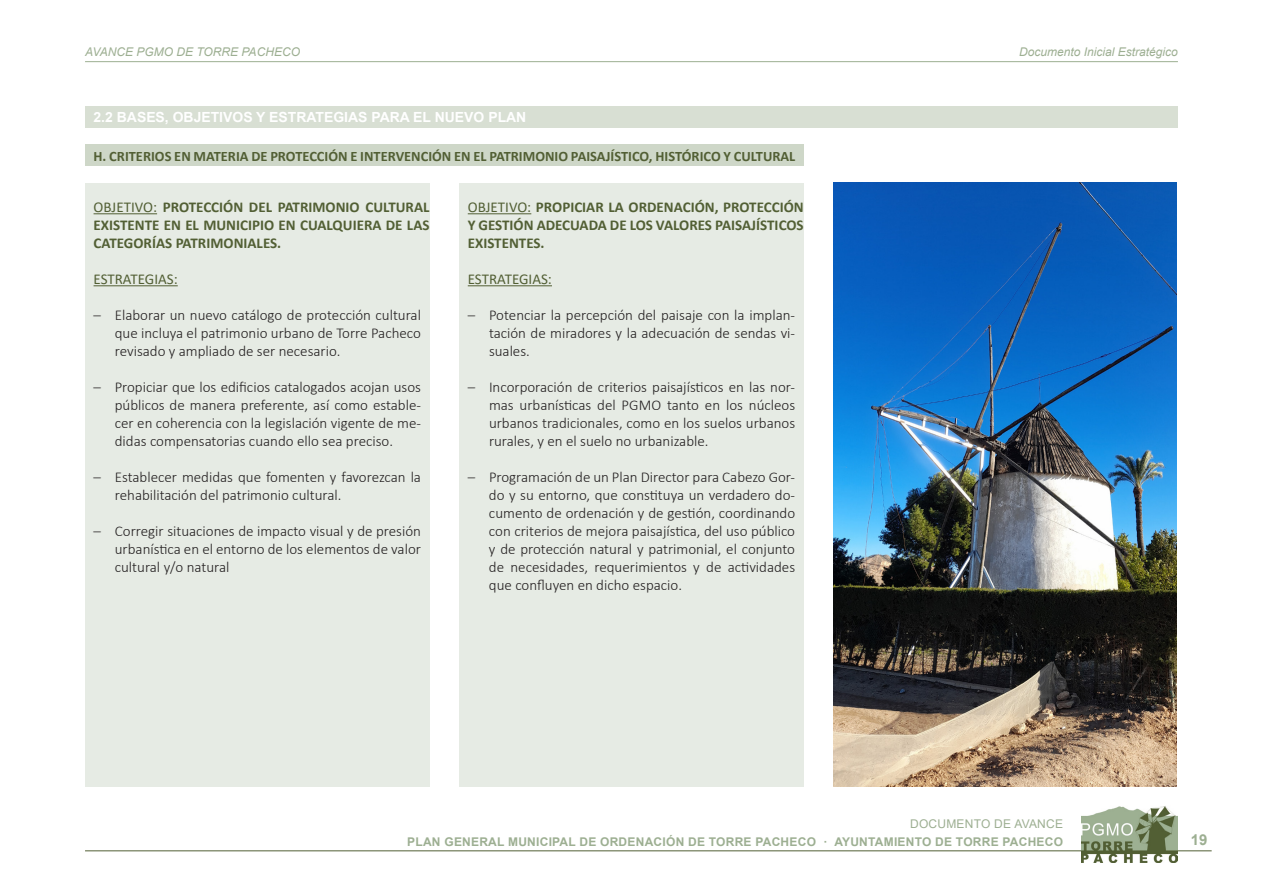
<style>
.page{position:relative;width:1263px;height:893px;background:#fff}
.page>*{position:absolute;margin:0;border:0;box-sizing:border-box;transform-origin:0 0}
.t1{font:300 15px/18px "Calibri";color:#231f20;text-align:justify}
.t2{font:700 15px/18px "Calibri";color:#525f34;text-align:justify}
.t3{font:15px "Calibri";color:#525f34}
.t4{font:700 15px "Arial";color:#9daf92}
.t5{font:700 14.4px "Calibri";color:#525f34}
.t6{font:700 13.95px "Arial";color:#fff}
.t7{font:700 12px "Arial";letter-spacing:.02em;color:#9daf92}
.t8{font:italic 12px "Arial";color:#9daf92}
.t9{font:12px "Arial";letter-spacing:.02em;color:#9daf92}
.s1{font-weight:400}
</style>
<div class="page">
<hr style="left:85px;top:850px;width:1127px;height:1px;background:#525f34">
<img style="left:1081px;top:806px;width:97px;height:57px">
<hr style="left:85px;top:61px;width:1093px;height:1px;background:#9daf92">
<div style="left:85px;top:106px;width:1093px;height:22px;background:#d8dfd3"></div>
<div style="left:85px;top:183px;width:344px;height:604px;background:#e6ebe4"></div>
<hr style="left:94px;top:213px;width:63px;height:1px;background:#525f34">
<hr style="left:94px;top:285px;width:84px;height:1px;background:#525f34">
<div style="left:459px;top:183px;width:345px;height:604px;background:#e6ebe4"></div>
<hr style="left:468px;top:213px;width:63px;height:1px;background:#525f34">
<hr style="left:468px;top:285px;width:84px;height:1px;background:#525f34">
<div style="left:85px;top:145px;width:719px;height:21px;background:#ced7c8"></div>
<img style="left:833px;top:183px;width:343px;height:604px">
<p class="t8" style="left:85px;top:44px;width:216px">AVANCE PGMO DE TORRE PACHECO</p>
<p class="t8" style="left:1019px;top:44px;width:160px">Documento Inicial Estratégico</p>
<p class="t6" style="left:94px;top:107px;width:434px">2.2 BASES, OBJETIVOS Y ESTRATEGIAS PARA EL NUEVO PLAN</p>
<p class="t5" style="left:94px;top:146px;width:703px">H. CRITERIOS EN MATERIA DE PROTECCIÓN E INTERVENCIÓN EN EL PATRIMONIO PAISAJÍSTICO, HISTÓRICO Y CULTURAL</p>
<p class="t2" style="left:94px;top:198px;width:337px"><span class="s1">OBJETIVO:</span> PROTECCIÓN DEL PATRIMONIO CULTURAL EXISTENTE EN EL MUNICIPIO EN CUALQUIERA DE LAS CATEGORÍAS PATRIMONIALES.</p>
<p class="t3" style="left:94px;top:269px;width:86px">ESTRATEGIAS:</p>
<p class="t1" style="left:115px;top:306px;width:308px;text-indent:-21px">– Elaborar un nuevo catálogo de protección cultural que incluya el patrimonio urbano de Torre Pacheco revisado y ampliado de ser necesario.</p>
<p class="t1" style="left:115px;top:378px;width:308px;text-indent:-21px">– Propiciar que los edificios catalogados acojan usos públicos de manera preferente, así como estable&shy;cer en coherencia con la legislación vigente de me&shy;didas compensatorias cuando ello sea preciso.</p>
<p class="t1" style="left:115px;top:468px;width:308px;text-indent:-21px">– Establecer medidas que fomenten y favorezcan la rehabilitación del patrimonio cultural.</p>
<p class="t1" style="left:115px;top:522px;width:308px;text-indent:-21px">– Corregir situaciones de impacto visual y de presión urbanística en el entorno de los elementos de valor cultural y/o natural</p>
<p class="t2" style="left:468px;top:198px;width:337px"><span class="s1">OBJETIVO:</span> PROPICIAR LA ORDENACIÓN, PROTECCIÓN Y GESTIÓN ADECUADA DE LOS VALORES PAISAJÍSTICOS EXISTENTES.</p>
<p class="t3" style="left:468px;top:269px;width:86px">ESTRATEGIAS:</p>
<p class="t1" style="left:489px;top:306px;width:308px;text-indent:-21px">– Potenciar la percepción del paisaje con la implan&shy;tación de miradores y la adecuación de sendas vi&shy;suales.</p>
<p class="t1" style="left:489px;top:378px;width:308px;text-indent:-21px">– Incorporación de criterios paisajísticos en las nor&shy;mas urbanísticas del PGMO tanto en los núcleos urbanos tradicionales, como en los suelos urbanos rurales, y en el suelo no urbanizable.</p>
<p class="t1" style="left:489px;top:468px;width:308px;text-indent:-21px">– Programación de un Plan Director para Cabezo Gor&shy;do y su entorno, que constituya un verdadero do&shy;cumento de ordenación y de gestión, coordinando con criterios de mejora paisajística, del uso público y de protección natural y patrimonial, el conjunto de necesidades, requerimientos y de actividades que confluyen en dicho espacio.</p>
<p class="t9" style="left:910px;top:815px;width:154px">DOCUMENTO DE AVANCE</p>
<p class="t7" style="left:407px;top:833px;width:657px">PLAN GENERAL MUNICIPAL DE ORDENACIÓN DE TORRE PACHECO · AYUNTAMIENTO DE TORRE PACHECO</p>
<p class="t4" style="left:1191px;top:829px;width:18px">19</p>
</div>
